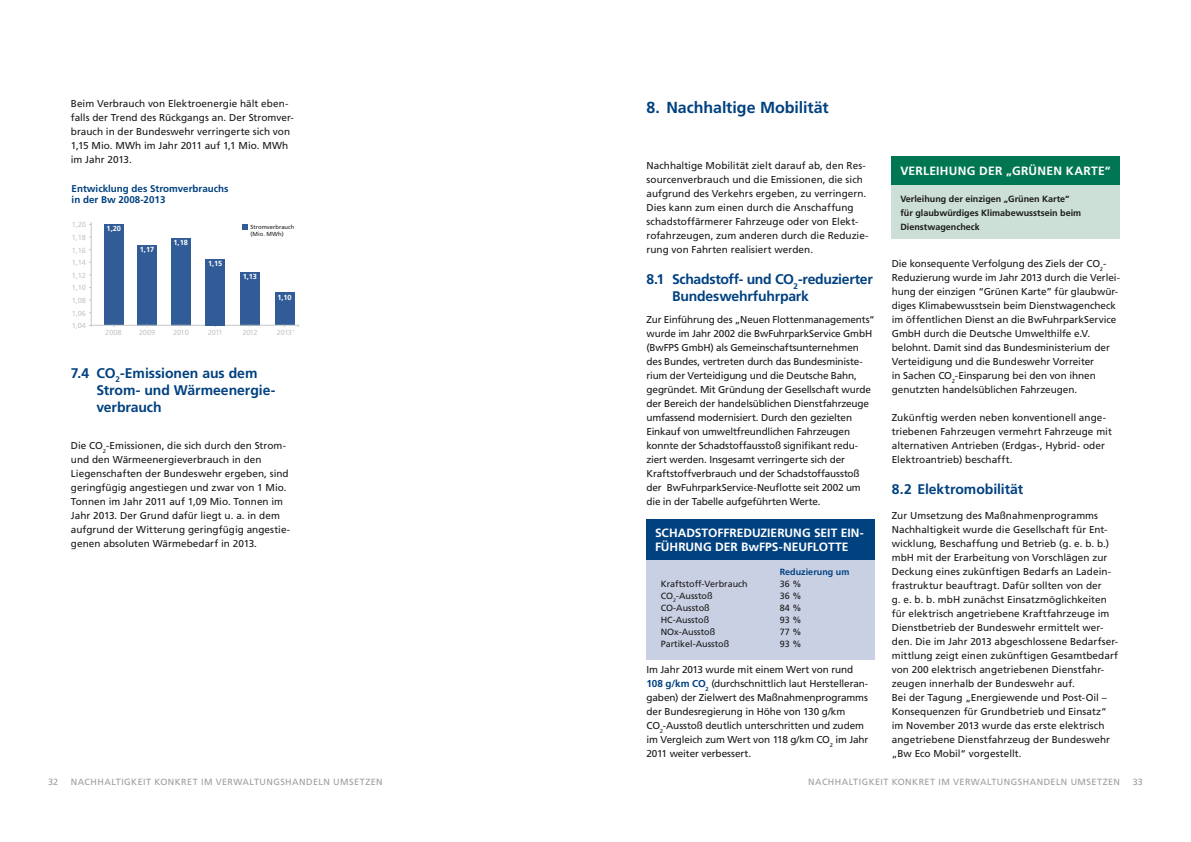
<style>
.page{position:relative;width:1191px;height:842px;background:#fff}
.page>*{position:absolute;margin:0;border:0;box-sizing:border-box;transform-origin:0 0}
.t1{font:700 16px "Frutiger LT Std";letter-spacing:-.005em;color:#004180}
.t2{font:700 14px/17px "Frutiger LT Std";letter-spacing:-.01em;color:#004180}
.t3{font:700 12px "Frutiger LT Std";letter-spacing:.005em;color:#fff}
.t4{font:10px/14px "Frutiger LT Std";color:#1a1a18}
.t5{font:700 9.8px/11.8px "Frutiger LT Std";color:#004180}
.t6{font:9px "Frutiger LT Std";letter-spacing:.05em;color:#9c9d9d}
.t7{font:9px "Frutiger LT Std";color:#1a1a18}
.t8{font:700 9px/14px "Frutiger LT Std";color:#1a1a18}
.t9{font:700 9px "Frutiger LT Std";color:#004180}
.t10{font:7.4px "Frutiger LT Std";color:#c5c6c6}
.t11{font:700 7.4px "Frutiger LT Std";color:#fff}
.t12{font:5.9px/7.1px "Frutiger LT Std";color:#242021}
.s1{font-weight:700;color:#004180}
</style>
<div class="page">
<div style="left:891px;top:184px;width:229px;height:55px;background:#cde0d8"></div>
<div style="left:891px;top:156px;width:229px;height:28px;background:#007752"></div>
<div style="left:646px;top:559px;width:228px;height:100px;background:#c9d0e4"></div>
<div style="left:646px;top:519px;width:228px;height:40px;background:#004180"></div>
<svg style="left:242px;top:224px;width:6px;height:6px"></svg>
<div style="left:275px;top:292px;width:19px;height:33px;background:#325c97"></div>
<div style="left:240px;top:272px;width:20px;height:53px;background:#325c97"></div>
<div style="left:171px;top:238px;width:19px;height:87px;background:#325c97"></div>
<div style="left:137px;top:245px;width:20px;height:80px;background:#325c97"></div>
<div style="left:104px;top:224px;width:19px;height:101px;background:#325c97"></div>
<hr style="left:91px;top:222px;width:1px;height:105px;background:#c5c6c6">
<svg style="left:89px;top:324px;width:210px;height:3px"></svg>
<div style="left:205px;top:259px;width:20px;height:66px;background:#325c97"></div>
<p class="t4" style="left:71px;top:96px;width:224px">Beim Verbrauch von Elektroenergie hält eben&shy;falls der Trend des Rückgangs an. Der Stromver&shy;brauch in der Bundeswehr verringerte sich von 1,15 Mio. MWh im Jahr 2011 auf 1,1 Mio. MWh im Jahr 2013.</p>
<p class="t5" style="left:72px;top:182px;width:158px">Entwicklung des Stromverbrauchs in der Bw 2008-2013</p>
<p class="t10" style="left:72px;top:220px;width:16px">1,20</p>
<p class="t10" style="left:72px;top:233px;width:16px">1,18</p>
<p class="t10" style="left:72px;top:246px;width:16px">1,16</p>
<p class="t10" style="left:72px;top:258px;width:16px">1,14</p>
<p class="t10" style="left:72px;top:271px;width:16px">1,12</p>
<p class="t10" style="left:72px;top:283px;width:16px">1,10</p>
<p class="t10" style="left:72px;top:296px;width:16px">1,08</p>
<p class="t10" style="left:72px;top:309px;width:16px">1,06</p>
<p class="t11" style="left:107px;top:224px;width:16px">1,20</p>
<p class="t11" style="left:140px;top:245px;width:16px">1,17</p>
<p class="t11" style="left:173px;top:238px;width:16px">1,18</p>
<p class="t11" style="left:208px;top:259px;width:16px">1,15</p>
<p class="t12" style="left:250px;top:223px;width:45px">Stromverbrauch (Mio. MWh)</p>
<p class="t11" style="left:243px;top:272px;width:16px">1,13</p>
<p class="t11" style="left:277px;top:293px;width:16px">1,10</p>
<p class="t10" style="left:72px;top:321px;width:16px">1,04</p>
<p class="t10" style="left:105px;top:328px;width:18px">2008</p>
<p class="t10" style="left:139px;top:328px;width:18px">2009</p>
<p class="t10" style="left:173px;top:328px;width:17px">2010</p>
<p class="t10" style="left:208px;top:328px;width:16px">2011</p>
<p class="t10" style="left:242px;top:328px;width:17px">2012</p>
<p class="t10" style="left:277px;top:328px;width:19px">2013<sup>*</sup></p>
<h2 class="t2" style="left:96px;top:364px;width:181px;text-indent:-26px">7.4 CO<sub>2</sub>-Emissionen aus dem<br>Strom- und Wärmeenergie&shy;verbrauch</h2>
<p class="t4" style="left:71px;top:439px;width:221px">Die CO<sub>2</sub>-Emissionen, die sich durch den Strom&shy;und den Wärmeenergieverbrauch in den Liegenschaften der Bundeswehr ergeben, sind geringfügig angestiegen und zwar von 1 Mio.<br>Tonnen im Jahr 2011 auf 1,09 Mio. Tonnen im Jahr 2013. Der Grund dafür liegt u. a. in dem aufgrund der Witterung geringfügig angestie&shy;genen absoluten Wärmebedarf in 2013.</p>
<h1 class="t1" style="left:646px;top:98px;width:184px">8. Nachhaltige Mobilität</h1>
<p class="t4" style="left:646px;top:159px;width:223px">Nachhaltige Mobilität zielt darauf ab, den Res&shy;sourcenverbrauch und die Emissionen, die sich aufgrund des Verkehrs ergeben, zu verringern.<br>Dies kann zum einen durch die Anschaffung schadstoffärmerer Fahrzeuge oder von Elekt&shy;rofahrzeugen, zum anderen durch die Reduzie&shy;rung von Fahrten realisiert werden.</p>
<h2 class="t2" style="left:672px;top:271px;width:202px;text-indent:-26px">8.1 Schadstoff- und CO<sub>2</sub>-reduzierter<br>Bundeswehrfuhrpark</h2>
<p class="t4" style="left:646px;top:313px;width:230px">Zur Einführung des „Neuen Flottenmanagements“ wurde im Jahr 2002 die BwFuhrparkService GmbH (BwFPS GmbH) als Gemeinschaftsunternehmen des Bundes, vertreten durch das Bundesministe&shy;rium der Verteidigung und die Deutsche Bahn, gegründet. Mit Gründung der Gesellschaft wurde der Bereich der handelsüblichen Dienstfahrzeuge umfassend modernisiert. Durch den gezielten Einkauf von umweltfreundlichen Fahrzeugen konnte der Schadstoffausstoß signifikant redu&shy;ziert werden. Insgesamt verringerte sich der Kraftstoffverbrauch und der Schadstoffausstoß der BwFuhrparkService-Neuflotte seit 2002 um die in der Tabelle aufgeführten Werte.</p>
<p class="t3" style="left:655px;top:525px;width:23px">Schads</p>
<p class="t3" style="left:701px;top:525px;width:15px">toffreduzierung</p>
<p class="t3" style="left:814px;top:525px;width:51px">seit Ein-</p>
<p class="t3" style="left:655px;top:539px;width:9px">führung</p>
<p class="t3" style="left:715px;top:539px;width:9px">der</p>
<p class="t3" style="left:741px;top:539px;width:107px">BwFPS-Neuflotte</p>
<p class="t9" style="left:780px;top:566px;width:71px">Reduzierung um</p>
<p class="t7" style="left:660px;top:578px;width:89px">Kraftstoff-Verbrauch</p>
<p class="t7" style="left:780px;top:578px;width:23px">36 %</p>
<p class="t7" style="left:660px;top:590px;width:53px">CO<sub>2</sub>-Ausstoß</p>
<p class="t7" style="left:780px;top:590px;width:23px">36 %</p>
<p class="t7" style="left:660px;top:602px;width:50px">CO-Ausstoß</p>
<p class="t7" style="left:780px;top:602px;width:23px">84 %</p>
<p class="t7" style="left:660px;top:614px;width:50px">HC-Ausstoß</p>
<p class="t7" style="left:780px;top:614px;width:23px">93 %</p>
<p class="t7" style="left:660px;top:626px;width:56px">NOx-Ausstoß</p>
<p class="t7" style="left:780px;top:626px;width:23px">77 %</p>
<p class="t7" style="left:660px;top:638px;width:70px">Partikel-Ausstoß</p>
<p class="t7" style="left:780px;top:638px;width:23px">93 %</p>
<p class="t4" style="left:646px;top:663px;width:223px">Im Jahr 2013 wurde mit einem Wert von rund <span class="s1">108 g/km CO</span><sub>2</sub> (durchschnittlich laut Herstelleran&shy;gaben) der Zielwert des Maßnahmenprogramms der Bundesregierung in Höhe von 130 g/km CO<sub>2</sub>-Ausstoß deutlich unterschritten und zudem im Vergleich zum Wert von 118 g/km CO<sub>2</sub> im Jahr 2011 weiter verbessert.</p>
<p class="t3" style="left:900px;top:163px;width:38px">Verleihung</p>
<p class="t3" style="left:979px;top:163px;width:9px">der</p>
<p class="t3" style="left:1006px;top:163px;width:24px">„Grünen</p>
<p class="t3" style="left:1065px;top:163px;width:46px">Karte“</p>
<p class="t8" style="left:900px;top:192px;width:182px">Verleihung der einzigen „Grünen Karte“ für glaubwürdiges Klimabewusstsein beim<br>Dienstwagencheck</p>
<p class="t4" style="left:891px;top:257px;width:230px">Die konsequente Verfolgung des Ziels der CO<sub>2</sub>- Reduzierung wurde im Jahr 2013 durch die Verlei&shy;hung der einzigen “Grünen Karte” für glaubwür&shy;diges Klimabewusstsein beim Dienstwagencheck im öffentlichen Dienst an die BwFuhrparkService GmbH durch die Deutsche Umwelthilfe e.V. belohnt. Damit sind das Bundesministerium der Verteidigung und die Bundeswehr Vorreiter<br>in Sachen CO<sub>2</sub>-Einsparung bei den von ihnen genutzten handelsüblichen Fahrzeugen.</p>
<p class="t4" style="left:891px;top:411px;width:222px">Zukünftig werden neben konventionell ange&shy;triebenen Fahrzeugen vermehrt Fahrzeuge mit alternativen Antrieben (Erdgas-, Hybrid- oder Elektroantrieb) beschafft.</p>
<h2 class="t2" style="left:891px;top:481px;width:133px">8.2 Elektromobilität</h2>
<p class="t4" style="left:891px;top:509px;width:228px">Zur Umsetzung des Maßnahmenprogramms Nachhaltigkeit wurde die Gesellschaft für Ent&shy;wicklung, Beschaffung und Betrieb (g. e. b. b.) mbH mit der Erarbeitung von Vorschlägen zur Deckung eines zukünftigen Bedarfs an Ladein&shy;frastruktur beauftragt. Dafür sollten von der<br>g. e. b. b. mbH zunächst Einsatzmöglichkeiten für elektrisch angetriebene Kraftfahrzeuge im Dienstbetrieb der Bundeswehr ermittelt wer&shy;den. Die im Jahr 2013 abgeschlossene Bedarfser&shy;mittlung zeigt einen zukünftigen Gesamtbedarf von 200 elektrisch angetriebenen Dienstfahr&shy;zeugen innerhalb der Bundeswehr auf.<br>Bei der Tagung „Energiewende und Post-Oil – Konsequenzen für Grundbetrieb und Einsatz“ im November 2013 wurde das erste elektrisch angetriebene Dienstfahrzeug der Bundeswehr „Bw Eco Mobil“ vorgestellt.</p>
<p class="t6" style="left:48px;top:777px;width:12px">32</p>
<p class="t6" style="left:71px;top:777px;width:312px">Nachhaltigkeit kon kret im Verwaltungshan deln umsetzen</p>
<p class="t6" style="left:808px;top:777px;width:312px">Nachhaltigkeit kon kret im Verwaltungshan deln umsetzen</p>
<p class="t6" style="left:1132px;top:777px;width:12px">33</p>
</div>
